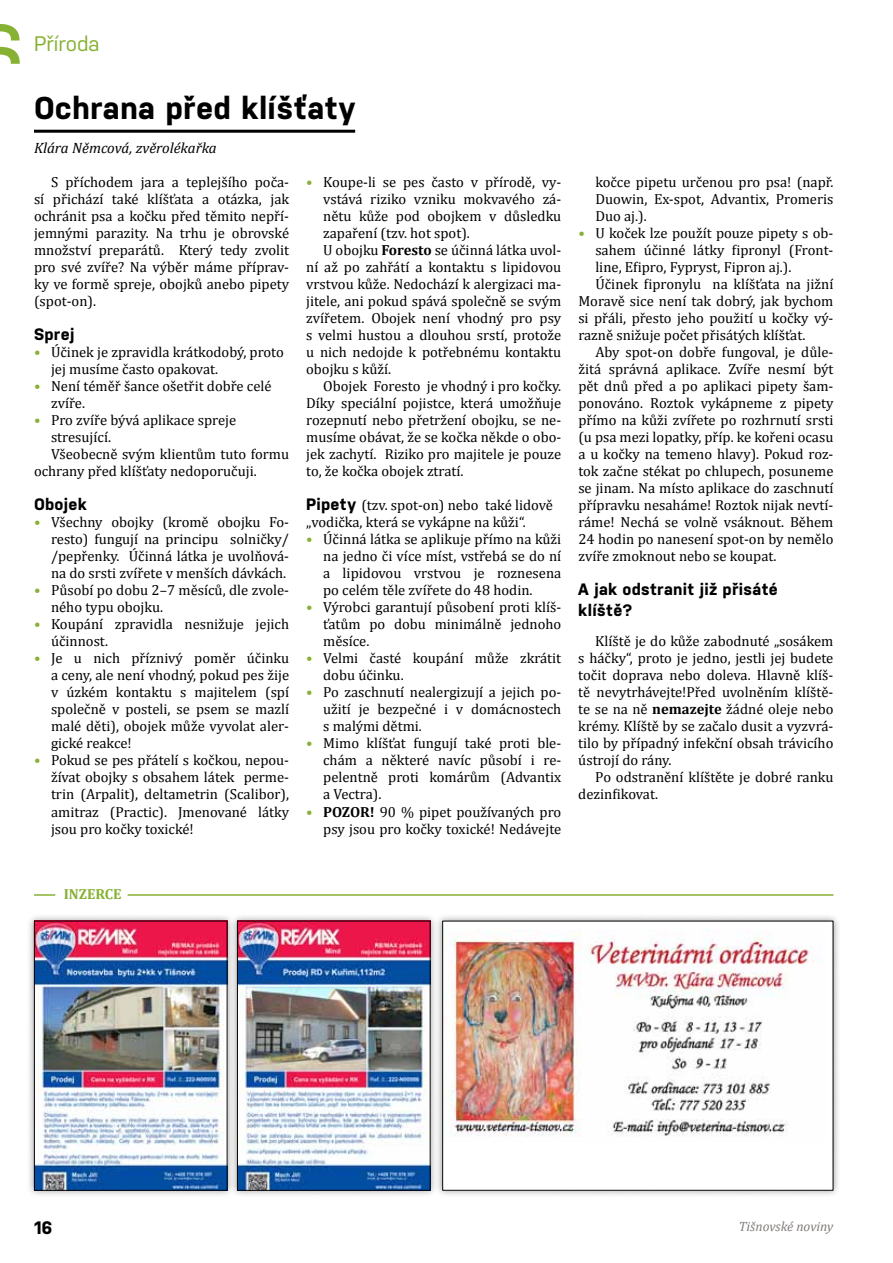
<style>
.page{position:relative;width:893px;height:1263px;background:#fff}
.page>*{position:absolute;margin:0;border:0;box-sizing:border-box;transform-origin:0 0}
.t1{font:700 31.5px "Nudista";letter-spacing:.02em;color:#000}
.t2{font:21px "Nudista";color:#86b133}
.t3{font:700 18px "Nudista";color:#000}
.t4{font:700 16.5px/21px "Nudista";letter-spacing:.015em;color:#000}
.t5{font:italic 15px "Cambria";color:#000}
.t6{font:14.7px/17px "Cambria";color:#000;text-align:justify}
.t7{font:700 14.7px "Cambria";color:#86b133}
.t8{font:italic 13.5px "Cambria";color:#807c7a}
.s1{font-weight:700;color:#86b133}
.s2{font-weight:700}
.s3{font-family:"Nudista";font-weight:700;font-size:16.5px}
</style>
<div class="page">
<svg style="left:0;top:24px;width:19px;height:17px"></svg>
<svg style="left:0;top:47px;width:20px;height:17px"></svg>
<hr style="left:34px;top:130px;width:321px;height:3px;background:#000">
<div style="left:229px;top:913px;width:209px;height:285px;background:#000;opacity:.4"></div>
<img style="left:239px;top:923px;width:190px;height:266px">
<div style="left:237px;top:921px;width:194px;height:270px;border:1px solid #000"></div>
<div style="left:26px;top:913px;width:209px;height:285px;background:#000;opacity:.4"></div>
<img style="left:36px;top:923px;width:189px;height:266px">
<div style="left:34px;top:921px;width:193px;height:270px;border:1px solid #000"></div>
<hr style="left:34px;top:894px;width:21px;height:2px;background:#86b133">
<hr style="left:128px;top:894px;width:705px;height:2px;background:#86b133">
<div style="left:434px;top:913px;width:407px;height:285px;background:#000;opacity:.4"></div>
<div style="left:443px;top:921px;width:390px;height:269px;background:#fff"></div>
<img style="left:444px;top:929px;width:378px;height:208px">
<div style="left:442px;top:921px;width:391px;height:270px;border:1px solid #000"></div>
<h2 class="t2" style="left:34px;top:29px;width:67px">Příroda</h2>
<h1 class="t1" style="left:34px;top:85px;width:323px">Ochrana před klíšťaty</h1>
<p class="t5" style="left:34px;top:137px;width:184px">Klára Němcová, zvěrolékařka</p>
<p class="t6" style="left:34px;top:174px;width:257px;text-indent:17px">S příchodem jara a teplejšího poča&shy;sí přichází také klíšťata a otázka, jak ochránit psa a kočku před těmito nepří&shy;jemnými parazity. Na trhu je obrovské množství preparátů. Který tedy zvolit pro své zvíře? Na výběr máme příprav&shy;ky ve formě spreje, obojků anebo pipety (spot-on).</p>
<p class="t4" style="left:34px;top:322px;width:42px">Sprej</p>
<p class="t6" style="left:51px;top:344px;width:234px;text-indent:-17px"><span class="s1">•</span> Účinek je zpravidla krátkodobý, proto jej musíme často opakovat.</p>
<p class="t6" style="left:51px;top:378px;width:222px;text-indent:-17px"><span class="s1">•</span> Není téměř šance ošetřit dobře celé zvíře.</p>
<p class="t6" style="left:34px;top:412px;width:204px"><span class="s1">•</span> Pro zvíře bývá aplikace spreje</p>
<p class="t6" style="left:51px;top:429px;width:62px">stresující.</p>
<p class="t6" style="left:51px;top:446px;width:240px">Všeobecně svým klientům tuto formu</p>
<p class="t6" style="left:34px;top:463px;width:224px">ochrany před klíšťaty nedoporučuji.</p>
<p class="t4" style="left:34px;top:493px;width:54px">Obojek</p>
<p class="t6" style="left:51px;top:514px;width:240px;text-indent:-17px"><span class="s1">•</span> Všechny obojky (kromě obojku Fo&shy;resto) fungují na principu solničky/ /pepřenky. Účinná látka je uvolňová&shy;na do srsti zvířete v menších dávkách.</p>
<p class="t6" style="left:51px;top:582px;width:240px;text-indent:-17px"><span class="s1">•</span> Působí po dobu 2–7 měsíců, dle zvole&shy;ného typu obojku.</p>
<p class="t6" style="left:51px;top:616px;width:240px;text-indent:-17px"><span class="s1">•</span> Koupání zpravidla nesnižuje jejich účinnost.</p>
<p class="t6" style="left:51px;top:650px;width:240px;text-indent:-17px"><span class="s1">•</span> Je u nich příznivý poměr účinku a ceny, ale není vhodný, pokud pes žije v úzkém kontaktu s majitelem (spí společně v posteli, se psem se mazlí malé děti), obojek může vyvolat aler&shy;gické reakce!</p>
<p class="t6" style="left:51px;top:752px;width:240px;text-indent:-17px"><span class="s1">•</span> Pokud se pes přátelí s kočkou, nepou&shy;žívat obojky s obsahem látek perme&shy;trin (Arpalit), deltametrin (Scalibor), amitraz (Practic). Jmenované látky jsou pro kočky toxické!</p>
<p class="t6" style="left:306px;top:174px;width:257px"><span class="s1">•</span> Koupe-li se pes často v přírodě, vy-</p>
<p class="t6" style="left:323px;top:191px;width:240px">vstává riziko vzniku mokvavého zá-</p>
<p class="t6" style="left:323px;top:208px;width:240px">nětu kůže pod obojkem v důsledku</p>
<p class="t6" style="left:323px;top:225px;width:148px">zapaření (tzv. hot spot).</p>
<p class="t6" style="left:323px;top:242px;width:240px">U obojku <span class="s2">Foresto</span> se účinná látka uvol-</p>
<p class="t6" style="left:306px;top:259px;width:257px">ní až po zahřátí a kontaktu s lipidovou</p>
<p class="t6" style="left:306px;top:276px;width:257px">vrstvou kůže. Nedochází k alergizaci ma-</p>
<p class="t6" style="left:306px;top:293px;width:257px">jitele, ani pokud spává společně se svým</p>
<p class="t6" style="left:306px;top:310px;width:257px">zvířetem. Obojek není vhodný pro psy</p>
<p class="t6" style="left:306px;top:327px;width:257px">s velmi hustou a dlouhou srstí, protože</p>
<p class="t6" style="left:306px;top:344px;width:257px">u nich nedojde k potřebnému kontaktu</p>
<p class="t6" style="left:306px;top:361px;width:87px">obojku s kůží.</p>
<p class="t6" style="left:323px;top:378px;width:240px">Obojek Foresto je vhodný i pro kočky.</p>
<p class="t6" style="left:306px;top:395px;width:257px">Díky speciální pojistce, která umožňuje</p>
<p class="t6" style="left:306px;top:412px;width:257px">rozepnutí nebo přetržení obojku, se ne-</p>
<p class="t6" style="left:306px;top:429px;width:257px">musíme obávat, že se kočka někde o obo-</p>
<p class="t6" style="left:306px;top:446px;width:257px">jek zachytí. Riziko pro majitele je pouze</p>
<p class="t6" style="left:306px;top:463px;width:159px">to, že kočka obojek ztratí.</p>
<p class="t6" style="left:306px;top:497px;width:248px"><span class="s3">Pipety</span> (tzv. spot-on) nebo také lidově „vodička, která se vykápne na kůži“.</p>
<p class="t6" style="left:323px;top:531px;width:240px;text-indent:-17px"><span class="s1">•</span> Účinná látka se aplikuje přímo na kůži na jedno či více míst, vstřebá se do ní a lipidovou vrstvou je roznesena po celém těle zvířete do 48 hodin.</p>
<p class="t6" style="left:323px;top:599px;width:240px;text-indent:-17px"><span class="s1">•</span> Výrobci garantují působení proti klíš&shy;ťatům po dobu minimálně jednoho měsíce.</p>
<p class="t6" style="left:323px;top:650px;width:240px;text-indent:-17px"><span class="s1">•</span> Velmi časté koupání může zkrátit dobu účinku.</p>
<p class="t6" style="left:323px;top:684px;width:240px;text-indent:-17px"><span class="s1">•</span> Po zaschnutí nealergizují a jejich po&shy;užití je bezpečné i v domácnostech s malými dětmi.</p>
<p class="t6" style="left:323px;top:735px;width:240px;text-indent:-17px"><span class="s1">•</span> Mimo klíšťat fungují také proti ble&shy;chám a některé navíc působí i re&shy;pelentně proti komárům (Advantix a Vectra).</p>
<p class="t6" style="left:306px;top:803px;width:257px;text-align:right"><span class="s1">•</span> <span class="s2">POZOR!</span> 90 % pipet používaných pro psy jsou pro kočky toxické! Nedávejte</p>
<p class="t6" style="left:595px;top:174px;width:240px">kočce pipetu určenou pro psa! (např.<br>Duowin, Ex-spot, Advantix, Promeris Duo aj.).</p>
<p class="t6" style="left:578px;top:225px;width:257px"><span class="s1">•</span> U koček lze použít pouze pipety s ob-</p>
<p class="t6" style="left:595px;top:242px;width:240px">sahem účinné látky fipronyl (Front-</p>
<p class="t6" style="left:595px;top:259px;width:198px">line, Efipro, Fypryst, Fipron aj.).</p>
<p class="t6" style="left:595px;top:276px;width:240px">Účinek fipronylu na klíšťata na jižní</p>
<p class="t6" style="left:578px;top:293px;width:257px">Moravě sice není tak dobrý, jak bychom</p>
<p class="t6" style="left:578px;top:310px;width:257px">si přáli, přesto jeho použití u kočky vý-</p>
<p class="t6" style="left:578px;top:327px;width:229px">razně snižuje počet přisátých klíšťat.</p>
<p class="t6" style="left:595px;top:344px;width:240px">Aby spot-on dobře fungoval, je důle-</p>
<p class="t6" style="left:578px;top:361px;width:257px">žitá správná aplikace. Zvíře nesmí být</p>
<p class="t6" style="left:578px;top:378px;width:257px">pět dnů před a po aplikaci pipety šam-</p>
<p class="t6" style="left:578px;top:395px;width:257px">ponováno. Roztok vykápneme z pipety</p>
<p class="t6" style="left:578px;top:412px;width:257px">přímo na kůži zvířete po rozhrnutí srsti</p>
<p class="t6" style="left:578px;top:429px;width:257px">(u psa mezi lopatky, příp. ke kořeni ocasu</p>
<p class="t6" style="left:578px;top:446px;width:257px">a u kočky na temeno hlavy). Pokud roz-</p>
<p class="t6" style="left:578px;top:463px;width:257px">tok začne stékat po chlupech, posuneme</p>
<p class="t6" style="left:578px;top:480px;width:257px">se jinam. Na místo aplikace do zaschnutí</p>
<p class="t6" style="left:578px;top:497px;width:257px">přípravku nesaháme! Roztok nijak nevtí-</p>
<p class="t6" style="left:578px;top:514px;width:257px">ráme! Nechá se volně vsáknout. Během</p>
<p class="t6" style="left:578px;top:531px;width:257px">24 hodin po nanesení spot-on by nemělo</p>
<p class="t6" style="left:578px;top:548px;width:200px">zvíře zmoknout nebo se koupat.</p>
<p class="t4" style="left:578px;top:578px;width:201px">A jak odstranit již přisáté klíště?</p>
<p class="t6" style="left:578px;top:633px;width:257px;text-indent:17px">Klíště je do kůže zabodnuté „sosákem s háčky“, proto je jedno, jestli jej budete točit doprava nebo doleva. Hlavně klíš&shy;tě nevytrhávejte!Před uvolněním klíště&shy;te se na ně <span class="s2">nemazejte</span> žádné oleje nebo krémy. Klíště by se začalo dusit a vyzvrá&shy;tilo by případný infekční obsah trávicího ústrojí do rány.</p>
<p class="t6" style="left:578px;top:769px;width:257px;text-indent:17px">Po odstranění klíštěte je dobré ranku dezinfikovat.</p>
<p class="t7" style="left:64px;top:884px;width:59px">INZERCE</p>
<p class="t3" style="left:34px;top:1214px;width:20px">16</p>
<p class="t8" style="left:739px;top:1217px;width:96px">Tišnovské noviny</p>
</div>
